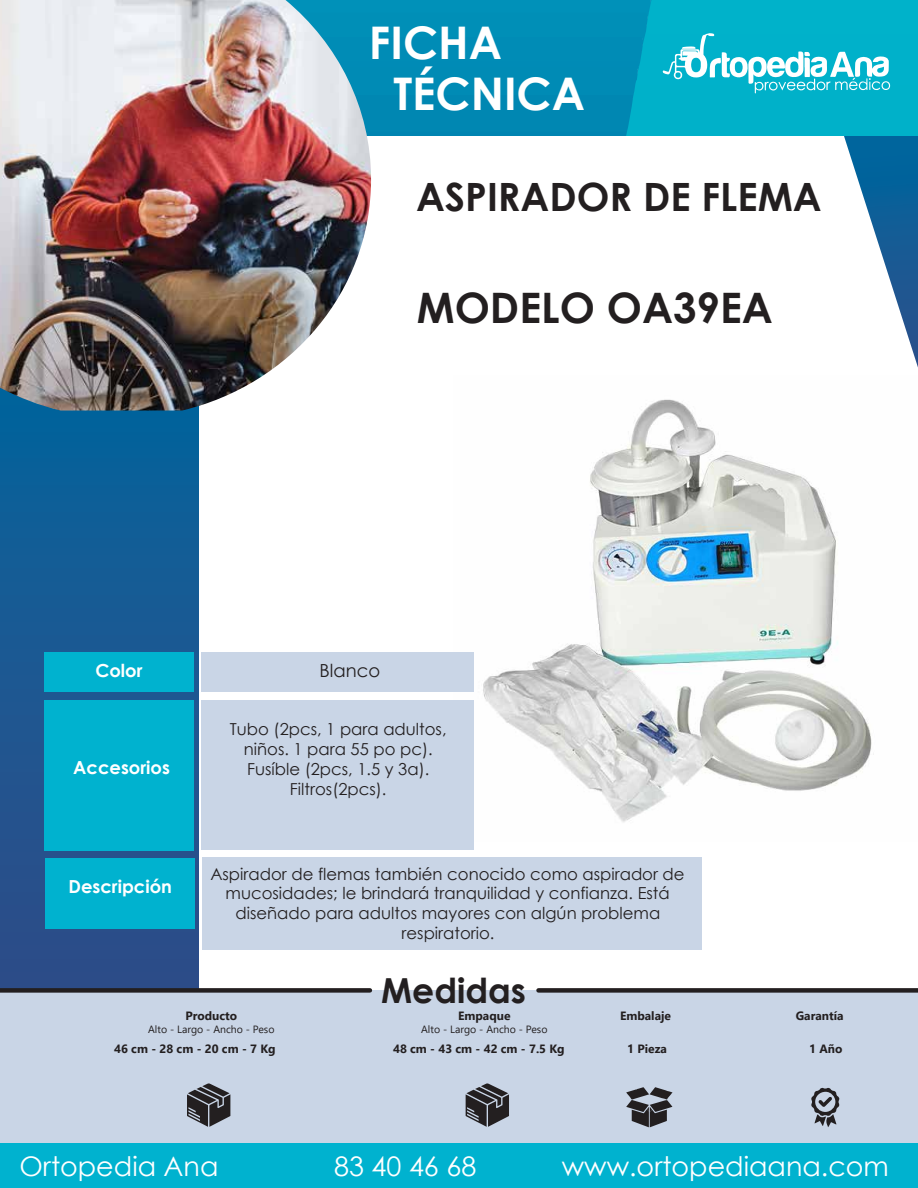
<style>
.page{position:relative;width:918px;height:1188px;background:#fff}
.page>*{position:absolute;margin:0;border:0;box-sizing:border-box;transform-origin:0 0}
.t1{font:700 45px/51px "Century Gothic";color:#fff}
.t2{font:700 42px "Century Gothic";color:#231f20}
.t3{font:700 39px "Century Gothic";color:#231f20}
.t4{font:700 34.5px "Century Gothic";color:#231f20}
.t5{font:27px "Century Gothic";color:#fff}
.t6{font:700 18px "Century Gothic";color:#fff}
.t7{font:18px "Century Gothic";color:#231f20}
.t8{font:16.5px/19.8px "Century Gothic";color:#231f20;text-align:center}
.t9{font:700 12px "Segoe UI";color:#231f20}
.t10{font:10.5px "Segoe UI";color:#231f20}
</style>
<div class="page">
<svg style="left:0;top:411px;width:198px;height:577px;background:#175993"></svg>
<svg style="left:371px;top:0;width:547px;height:367px"></svg>
<img style="left:0;top:0;width:371px;height:411px">
<div style="left:0;top:990px;width:918px;height:159px;background:#c9d5e6"></div>
<div style="left:0;top:988px;width:370px;height:5px;background:#231f20"></div>
<div style="left:538px;top:988px;width:380px;height:5px;background:#231f20"></div>
<div style="left:0;top:1143px;width:918px;height:45px;background:#00b2cf"></div>
<img style="left:483px;top:399px;width:391px;height:423px">
<div style="left:44px;top:652px;width:150px;height:40px;background:#00b2cf"></div>
<div style="left:44px;top:700px;width:150px;height:150px;background:#00b2cf"></div>
<div style="left:202px;top:652px;width:272px;height:40px;background:#c9d5e6"></div>
<div style="left:202px;top:700px;width:272px;height:150px;background:#c9d5e6"></div>
<div style="left:45px;top:858px;width:150px;height:70px;background:#00b2cf"></div>
<div style="left:202px;top:857px;width:500px;height:92px;background:#c9d5e6"></div>
<svg style="left:187px;top:1083px;width:43px;height:44px"></svg>
<svg style="left:466px;top:1083px;width:43px;height:44px"></svg>
<svg style="left:626px;top:1087px;width:47px;height:40px"></svg>
<svg style="left:811px;top:1088px;width:29px;height:39px"></svg>
<h1 class="t1" style="left:393px;top:15px;width:193px;text-indent:-25px">FICHA<br>TÉCNICA</h1>
<h3 class="t3" style="left:416px;top:167px;width:407px">ASPIRADOR DE FLEMA</h3>
<h2 class="t2" style="left:417px;top:276px;width:358px">MODELO OA39EA</h2>
<p class="t6" style="left:95px;top:657px;width:49px">Color</p>
<p class="t6" style="left:73px;top:754px;width:98px">Accesorios</p>
<p class="t6" style="left:68px;top:873px;width:105px">Descripción</p>
<p class="t7" style="left:320px;top:658px;width:62px">Blanco</p>
<p class="t8" style="left:230px;top:719px;width:218px">Tubo (2pcs, 1 para adultos, niños. 1 para 55 po pc).<br>Fusíble (2pcs, 1.5 y 3a).<br>Filtros(2pcs).</p>
<p class="t8" style="left:210px;top:864px;width:476px">Aspirador de flemas también conocido como aspirador de mucosidades; le brindará tranquilidad y confianza. Está diseñado para adultos mayores con algún problema respiratorio.</p>
<h3 class="t4" style="left:381px;top:965px;width:146px">Medidas</h3>
<p class="t9" style="left:185px;top:1005px;width:53px">Producto</p>
<p class="t10" style="left:148px;top:1019px;width:128px">Alto - Largo - Ancho - Peso</p>
<p class="t9" style="left:458px;top:1005px;width:54px">Empaque</p>
<p class="t10" style="left:421px;top:1019px;width:128px">Alto - Largo - Ancho - Peso</p>
<p class="t9" style="left:620px;top:1005px;width:52px">Embalaje</p>
<p class="t9" style="left:796px;top:1005px;width:50px">Garantía</p>
<p class="t9" style="left:114px;top:1038px;width:163px">46 cm - 28 cm - 20 cm - 7 Kg</p>
<p class="t9" style="left:393px;top:1038px;width:173px">48 cm - 43 cm - 42 cm - 7.5 Kg</p>
<p class="t9" style="left:627px;top:1038px;width:41px">1 Pieza</p>
<p class="t9" style="left:809px;top:1038px;width:35px">1 Año</p>
<h3 class="t5" style="left:19px;top:1148px;width:201px">Ortopedia Ana</h3>
<h3 class="t5" style="left:334px;top:1148px;width:144px">83 40 46 68</h3>
<h3 class="t5" style="left:562px;top:1148px;width:329px">www.ortopediaana.com</h3>
</div>
